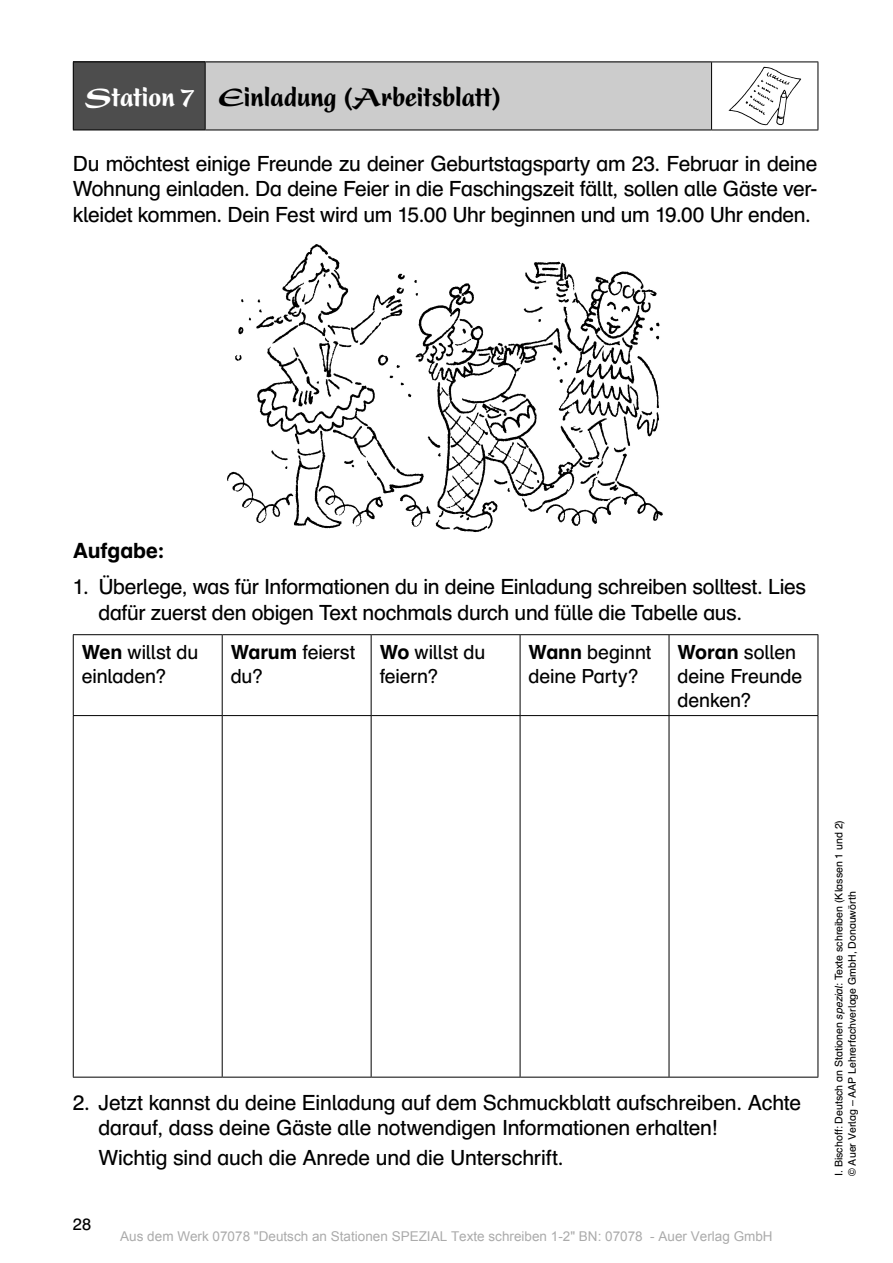
<style>
.page{position:relative;width:893px;height:1263px;background:#fff}
.page>*{position:absolute;margin:0;border:0;box-sizing:border-box;transform-origin:0 0}
.t1{font:900 condensed 30px "Present LT Std";color:#000}
.t2{font:21px/25.5px "Auer Schulbuch";letter-spacing:-.01em;color:#000}
.t3{font:700 21px "Auer Schulbuch";letter-spacing:-.005em;color:#000}
.t4{font:19.5px/24px "Auer Schulbuch";letter-spacing:-.01em;color:#000}
.t5{font:16.5px "Auer Schulbuch";color:#000}
.t6{font:13.5px "Arial";color:#ababab}
.t7{font:10.5px/13.5px "Auer Schulbuch";color:#000}
.s1{color:#fff}
.s2{font-weight:700}
.s3{font-style:italic}
</style>
<div class="page">
<div style="left:73px;top:62px;width:132px;height:68px;background:#4d4d4d"></div>
<div style="left:205px;top:62px;width:506px;height:68px;background:#ccc"></div>
<hr style="left:73px;top:62px;width:132px;height:1px;background:#000">
<hr style="left:73px;top:62px;width:1px;height:68px;background:#000">
<hr style="left:205px;top:62px;width:506px;height:1px;background:#000">
<hr style="left:205px;top:62px;width:1px;height:68px;background:#000">
<hr style="left:711px;top:62px;width:107px;height:1px;background:#000">
<hr style="left:711px;top:62px;width:1px;height:68px;background:#000">
<hr style="left:817px;top:62px;width:1px;height:68px;background:#000">
<hr style="left:73px;top:130px;width:132px;height:1px;background:#000">
<hr style="left:205px;top:130px;width:506px;height:1px;background:#000">
<hr style="left:711px;top:130px;width:107px;height:1px;background:#000">
<img style="left:728px;top:66px;width:73px;height:60px">
<img style="left:227px;top:244px;width:436px;height:288px">
<hr style="left:73px;top:634px;width:149px;height:1px;background:#000">
<hr style="left:73px;top:635px;width:1px;height:80px;background:#000">
<hr style="left:222px;top:634px;width:149px;height:1px;background:#000">
<hr style="left:222px;top:635px;width:1px;height:80px;background:#000">
<hr style="left:371px;top:634px;width:149px;height:1px;background:#000">
<hr style="left:370px;top:635px;width:1px;height:80px;background:#000">
<hr style="left:520px;top:634px;width:148px;height:1px;background:#000">
<hr style="left:519px;top:635px;width:1px;height:80px;background:#000">
<hr style="left:668px;top:634px;width:150px;height:1px;background:#000">
<hr style="left:668px;top:635px;width:1px;height:80px;background:#000">
<hr style="left:817px;top:635px;width:1px;height:80px;background:#000">
<hr style="left:73px;top:715px;width:149px;height:1px;background:#000">
<hr style="left:73px;top:716px;width:1px;height:360px;background:#000">
<hr style="left:222px;top:715px;width:149px;height:1px;background:#000">
<hr style="left:222px;top:716px;width:1px;height:360px;background:#000">
<hr style="left:371px;top:715px;width:149px;height:1px;background:#000">
<hr style="left:370px;top:716px;width:1px;height:360px;background:#000">
<hr style="left:520px;top:715px;width:148px;height:1px;background:#000">
<hr style="left:519px;top:716px;width:1px;height:360px;background:#000">
<hr style="left:668px;top:715px;width:150px;height:1px;background:#000">
<hr style="left:668px;top:716px;width:1px;height:360px;background:#000">
<hr style="left:817px;top:716px;width:1px;height:360px;background:#000">
<hr style="left:73px;top:1076px;width:149px;height:1px;background:#000">
<hr style="left:222px;top:1076px;width:149px;height:1px;background:#000">
<hr style="left:371px;top:1076px;width:149px;height:1px;background:#000">
<hr style="left:520px;top:1076px;width:148px;height:1px;background:#000">
<hr style="left:668px;top:1076px;width:150px;height:1px;background:#000">
<h1 class="t1" style="left:85px;top:81px;width:418px"><span class="s1">Station 7</span> Einladung (Arbeitsblatt)</h1>
<p class="t2" style="left:73px;top:150px;width:746px;text-align:justify">Du möchtest einige Freunde zu deiner Geburtstagsparty am 23. Februar in deine Wohnung einladen. Da deine Feier in die Faschingszeit fällt, sollen alle Gäste ver&shy;kleidet kommen. Dein Fest wird um 15.00 Uhr beginnen und um 19.00 Uhr enden.</p>
<p class="t3" style="left:73px;top:537px;width:93px">Aufgabe:</p>
<p class="t2" style="left:98px;top:573px;width:709px;text-indent:-25px">1. Überlege, was für Informationen du in deine Einladung schreiben solltest. Lies dafür zuerst den obigen Text nochmals durch und fülle die Tabelle aus.</p>
<p class="t4" style="left:82px;top:639px;width:118px"><span class="s2">Wen</span> willst du einladen?</p>
<p class="t4" style="left:231px;top:639px;width:126px"><span class="s2">Warum</span> feierst du?</p>
<p class="t4" style="left:379px;top:639px;width:107px"><span class="s2">Wo</span> willst du feiern?</p>
<p class="t4" style="left:528px;top:639px;width:124px"><span class="s2">Wann</span> beginnt deine Party?</p>
<p class="t4" style="left:677px;top:639px;width:126px"><span class="s2">Woran</span> sollen deine Freunde denken?</p>
<p class="t2" style="left:98px;top:1089px;width:704px;text-indent:-26px">2. Jetzt kannst du deine Einladung auf dem Schmuckblatt aufschreiben. Achte darauf, dass deine Gäste alle notwendigen Informationen erhalten!</p>
<p class="t2" style="left:98px;top:1144px;width:466px">Wichtig sind auch die Anrede und die Unterschrift.</p>
<p class="t5" style="left:73px;top:1214px;width:20px">28</p>
<p class="t6" style="left:120px;top:1227px;width:653px">Aus dem Werk 07078 "Deutsch an Stationen SPEZIAL Texte schreiben 1-2" BN: 07078 - Auer Verlag GmbH</p>
<p class="t7" style="left:831px;top:1176px;width:357px;rotate:-90deg">I. Bischoff: Deutsch an Stationen <span class="s3">spezial</span>: Texte schreiben (Klassen 1 und 2) © Auer Verlag – AAP Lehrerfachverlage GmbH, Donauwörth</p>
</div>
